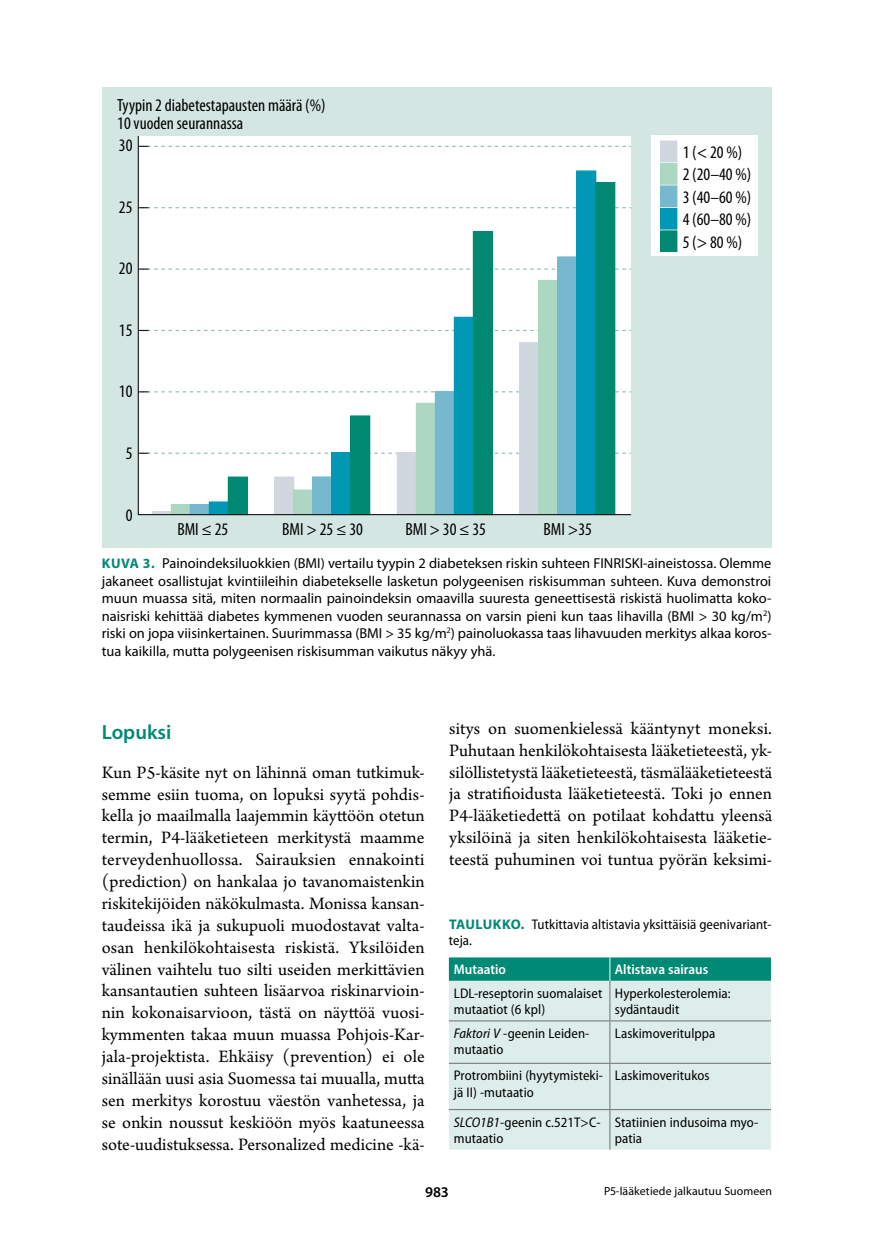
<style>
.page{position:relative;width:874px;height:1241px;background:#fff}
.page>*{position:absolute;margin:0;border:0;box-sizing:border-box;transform-origin:0 0}
.t1{font:600 20.65px "Myriad Pro";color:#008974}
.t2{font:18.38px/21.9px "Arno Pro";color:#000;text-align:justify}
.t3{font:condensed 17.68px/22.6px "Myriad Pro";color:#000}
.t4{font:600 14.88px "Myriad Pro";color:#000}
.t5{font:14.35px/17.5px "Myriad Pro";color:#000;text-align:justify}
.t6{font:semi-condensed 14px/16.6px "Myriad Pro";letter-spacing:.005em;color:#000}
.t7{font:600 14px "Myriad Pro";color:#fff;scale:.95 1}
.t8{font:11.9px "Myriad Pro";letter-spacing:.01em;color:#000}
.s1{font-weight:700;font-size:14px;color:#008974}
.s2{font-weight:700;font-stretch:normal;color:#008974}
.s3{font-style:italic}
</style>
<div class="page">
<div style="left:102px;top:87px;width:669px;height:460px;background:#d4e6e2"></div>
<div style="left:650px;top:135px;width:107px;height:121px;background:#fff"></div>
<div style="left:660px;top:141px;width:16px;height:21px;background:#d1d7de"></div>
<div style="left:660px;top:163px;width:16px;height:21px;background:#acd7c3"></div>
<div style="left:660px;top:186px;width:16px;height:20px;background:#76b9ce"></div>
<div style="left:660px;top:186px;width:16px;height:21px;border:1px solid #76b9ce"></div>
<div style="left:660px;top:208px;width:16px;height:21px;background:#0098b5"></div>
<div style="left:660px;top:231px;width:16px;height:20px;background:#008872"></div>
<div style="left:660px;top:230px;width:16px;height:22px;border:1px solid #008872"></div>
<svg style="left:137px;top:136px;width:495px;height:379px;background:#cee7e8"></svg>
<svg style="left:138px;top:452px;width:492px;height:2px"></svg>
<svg style="left:138px;top:391px;width:492px;height:1px"></svg>
<svg style="left:138px;top:330px;width:492px;height:1px"></svg>
<svg style="left:138px;top:268px;width:492px;height:1px"></svg>
<svg style="left:138px;top:207px;width:492px;height:1px"></svg>
<svg style="left:138px;top:146px;width:492px;height:1px"></svg>
<div style="left:448px;top:980px;width:322px;height:169px;background:#ddedea"></div>
<hr style="left:609px;top:980px;width:1px;height:40px;background:#706f6f">
<hr style="left:448px;top:1020px;width:161px;height:1px;background:#706f6f">
<hr style="left:609px;top:1020px;width:161px;height:1px;background:#706f6f">
<hr style="left:609px;top:1021px;width:1px;height:41px;background:#706f6f">
<hr style="left:448px;top:1062px;width:161px;height:1px;background:#706f6f">
<hr style="left:609px;top:1062px;width:161px;height:1px;background:#706f6f">
<hr style="left:609px;top:1063px;width:1px;height:45px;background:#706f6f">
<hr style="left:448px;top:1108px;width:161px;height:1px;background:#706f6f">
<hr style="left:609px;top:1108px;width:161px;height:1px;background:#706f6f">
<hr style="left:609px;top:1109px;width:1px;height:40px;background:#706f6f">
<div style="left:448px;top:957px;width:322px;height:23px;background:#008974"></div>
<p class="t3" style="left:117px;top:96px;width:210px;line-height:17.7px">Tyypin 2 diabetestapausten määrä (%)<br>10 vuoden seurannassa</p>
<p class="t3" style="left:119px;top:134px;width:15px">30</p>
<p class="t3" style="left:119px;top:195px;width:15px">25</p>
<p class="t3" style="left:119px;top:257px;width:15px">20</p>
<p class="t3" style="left:119px;top:318px;width:15px">15</p>
<p class="t3" style="left:119px;top:380px;width:15px">10</p>
<p class="t3" style="left:126px;top:441px;width:8px">5</p>
<p class="t3" style="left:126px;top:503px;width:8px">0</p>
<p class="t3" style="left:177px;top:517px;width:52px">BMI ≤ 25</p>
<p class="t3" style="left:282px;top:517px;width:82px">BMI &gt; 25 ≤ 30</p>
<p class="t3" style="left:405px;top:517px;width:82px">BMI &gt; 30 ≤ 35</p>
<p class="t3" style="left:543px;top:517px;width:50px">BMI &gt;35</p>
<p class="t3" style="left:682px;top:140px;width:70px">1 (&lt; 20 %)<br>2 (20–40 %)<br>3 (40–60 %)<br>4 (60–80 %)<br>5 (&gt; 80 %)</p>
<p class="t5" style="left:102px;top:554px;width:671px"><span class="s1">KUVA 3.</span> Painoindeksiluokkien (BMI) vertailu tyypin 2 diabeteksen riskin suhteen FINRISKI-aineistossa. Olemme jakaneet osallistujat kvintiileihin diabetekselle lasketun polygeenisen riskisumman suhteen. Kuva demonstroi muun muassa sitä, miten normaalin painoindeksin omaavilla suuresta geneettisestä riskistä huolimatta koko&shy;naisriski kehittää diabetes kymmenen vuoden seurannassa on varsin pieni kun taas lihavilla (BMI &gt; 30 kg/m<sup>2</sup>) riski on jopa viisinkertainen. Suurimmassa (BMI &gt; 35 kg/m<sup>2</sup>) painoluokassa taas lihavuuden merkitys alkaa koros&shy;tua kaikilla, mutta polygeenisen riskisumman vaikutus näkyy yhä.</p>
<p class="t1" style="left:102px;top:718px;width:71px">Lopuksi</p>
<p class="t2" style="left:102px;top:762px;width:324px">Kun P5-käsite nyt on lähinnä oman tutkimuk&shy;semme esiin tuoma, on lopuksi syytä pohdis&shy;kella jo maailmalla laajemmin käyttöön otetun termin, P4-lääketieteen merkitystä maamme terveydenhuollossa. Sairauksien ennakointi (prediction) on hankalaa jo tavanomaistenkin riskitekijöiden näkökulmasta. Monissa kansan&shy;taudeissa ikä ja sukupuoli muodostavat valta&shy;osan henkilökohtaisesta riskistä. Yksilöiden välinen vaihtelu tuo silti useiden merkittävien kansantautien suhteen lisäarvoa riskinarvioin&shy;nin kokonaisarvioon, tästä on näyttöä vuosi&shy;kymmenten takaa muun muassa Pohjois-Kar&shy;jala-projektista. Ehkäisy (prevention) ei ole sinällään uusi asia Suomessa tai muualla, mutta sen merkitys korostuu väestön vanhetessa, ja se onkin noussut keskiöön myös kaatuneessa sote-uudistuksessa. Personalized medicine ‑kä-</p>
<p class="t2" style="left:449px;top:718px;width:324px">sitys on suomenkielessä kääntynyt moneksi.<br>Puhutaan henkilökohtaisesta lääketieteestä, yk&shy;silöllistetystä lääketieteestä, täsmälääketieteestä ja stratifioidusta lääketieteestä. Toki jo ennen P4-lääketiedettä on potilaat kohdattu yleensä yksilöinä ja siten henkilökohtaisesta lääketie&shy;teestä puhuminen voi tuntua pyörän keksimi-</p>
<p class="t6" style="left:448px;top:915px;width:324px"><span class="s2">TAULUKKO.</span> Tutkittavia altistavia yksittäisiä geenivariant&shy;teja.</p>
<p class="t7" style="left:453px;top:960px;width:56px">Mutaatio</p>
<p class="t7" style="left:614px;top:960px;width:100px">Altistava sairaus</p>
<p class="t6" style="left:453px;top:984px;width:150px">LDL-reseptorin suomalaiset mutaatiot (6 kpl)</p>
<p class="t6" style="left:614px;top:984px;width:117px">Hyperkolesterolemia: sydäntaudit</p>
<p class="t6" style="left:453px;top:1024px;width:136px"><span class="s3">Faktori V</span> ‑geenin Leiden&shy;mutaatio</p>
<p class="t6" style="left:614px;top:1024px;width:102px">Laskimoveritulppa</p>
<p class="t6" style="left:453px;top:1066px;width:151px">Protrombiini (hyytymisteki&shy;jä II) ‑mutaatio</p>
<p class="t6" style="left:614px;top:1066px;width:96px">Laskimoveritukos</p>
<p class="t6" style="left:453px;top:1113px;width:147px"><span class="s3">SLCO1B1</span>-geenin c.521T&gt;C&shy;mutaatio</p>
<p class="t6" style="left:614px;top:1113px;width:145px">Statiinien indusoima myo&shy;patia</p>
<p class="t4" style="left:425px;top:1182px;width:25px">983</p>
<p class="t8" style="left:603px;top:1183px;width:169px">P5-lääketiede jalkautuu Suomeen</p>
</div>
